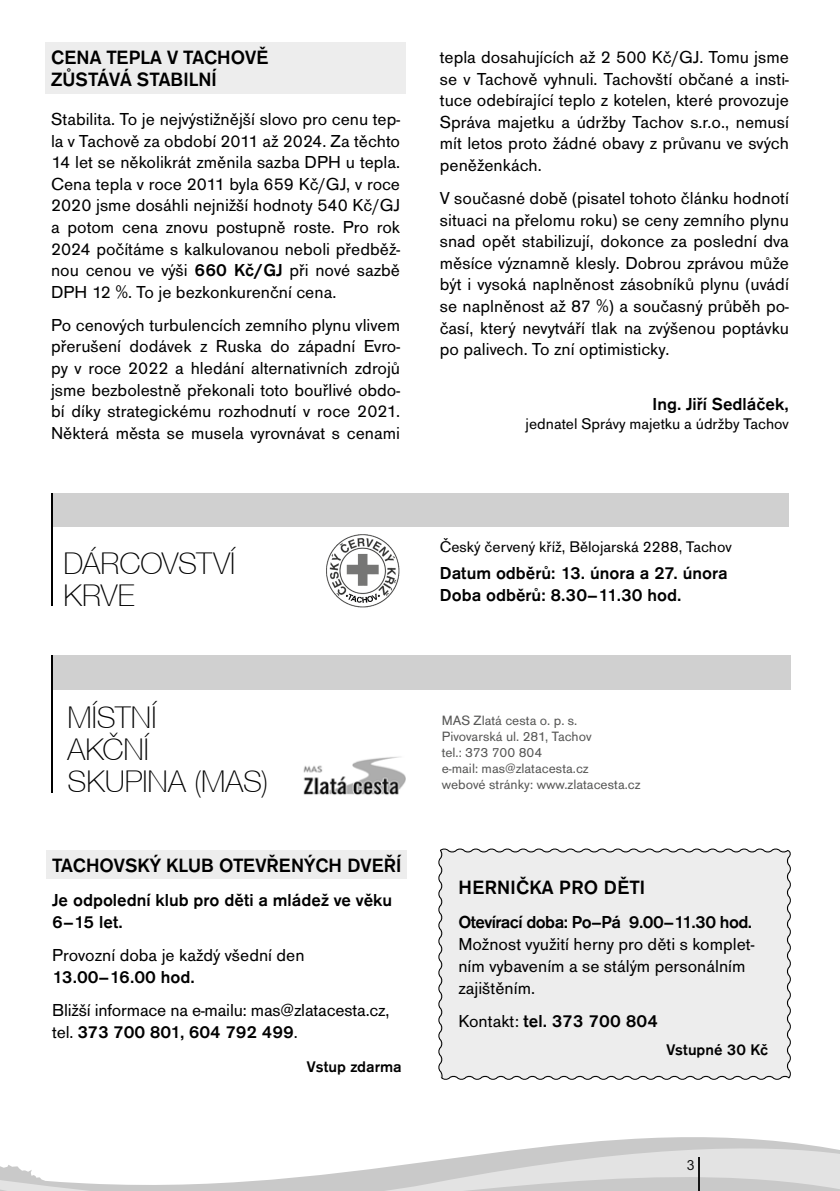
<style>
.page{position:relative;width:840px;height:1191px;background:#fff}
.page>*{position:absolute;margin:0;border:0;box-sizing:border-box;transform-origin:0 0}
.t1{font:100 30px/32px "Helvetica Neue CE";color:#000}
.t2{font:500 20px/22px "Accius TOT";letter-spacing:.005em;color:#000}
.t3{font:18px/21.6px "Accius TOT";color:#000;text-align:justify}
.t4{font:500 18px/21.6px "Accius TOT";color:#000}
.t5{font:500 18px "Accius TOT";letter-spacing:-.03em;color:#000}
.t6{font:16px "Accius TOT";color:#000}
.t7{font:500 16px "Accius TOT";color:#000}
.t8{font:14px/16px "Accius TOT";color:#575756}
.t9{font:14px "Arial";color:#151515}
.s1{font-weight:500}
.s2{font-weight:400}
</style>
<div class="page">
<svg style="left:0;top:1139px;width:839px;height:52px"></svg>
<hr style="left:698px;top:1157px;width:1px;height:34px;background:#151515">
<div style="left:45px;top:42px;width:360px;height:28px;background:#ededed"></div>
<div style="left:45px;top:64px;width:360px;height:29px;background:#ededed"></div>
<div style="left:51px;top:493px;width:737px;height:34px;background:#d0d0d0"></div>
<hr style="left:51px;top:493px;width:1px;height:113px;background:#000">
<img style="left:326px;top:534px;width:74px;height:74px">
<div style="left:438px;top:848px;width:353px;height:232px;background:#ededed"></div>
<div style="left:52px;top:655px;width:738px;height:34px;background:#d0d0d0"></div>
<img style="left:303px;top:756px;width:102px;height:39px">
<div style="left:46px;top:850px;width:361px;height:28px;background:#ededed"></div>
<hr style="left:51px;top:655px;width:1px;height:137px;background:#000">
<p class="t2" style="left:51px;top:47px;width:218px">CENA TEPLA V TACHOVĚ<br>ZŮSTÁVÁ STABILNÍ</p>
<p class="t3" style="left:51px;top:108px;width:350px">Stabilita. To je nejvýstižnější slovo pro cenu tep&shy;la v Tachově za období 2011 až 2024. Za těchto 14 let se několikrát změnila sazba DPH u tepla.<br>Cena tepla v roce 2011 byla 659 Kč/GJ, v roce 2020 jsme dosáhli nejnižší hodnoty 540 Kč/GJ a potom cena znovu postupně roste. Pro rok 2024 počítáme s kalkulovanou neboli předběž&shy;nou cenou ve výši <span class="s1">660 Kč/GJ</span> při nové sazbě DPH 12 %. To je bezkonkurenční cena.</p>
<p class="t3" style="left:51px;top:314px;width:350px">Po cenových turbulencích zemního plynu vlivem přerušení dodávek z Ruska do západní Evro&shy;py v roce 2022 a hledání alternativních zdrojů jsme bezbolestně překonali toto bouřlivé obdo&shy;bí díky strategickému rozhodnutí v roce 2021.<br>Některá města se musela vyrovnávat s cenami</p>
<h1 class="t1" style="left:64px;top:548px;width:173px">DÁRCOVSTVÍ<br>KRVE</h1>
<h1 class="t1" style="left:67px;top:701px;width:202px">MÍSTNÍ<br>AKČNÍ<br>SKUPINA (MAS)</h1>
<p class="t2" style="left:52px;top:855px;width:350px">TACHOVSKÝ KLUB OTEVŘENÝCH DVEŘÍ</p>
<p class="t4" style="left:52px;top:889px;width:341px">Je odpolední klub pro děti a mládež ve věku<br>6–15 let.</p>
<p class="t3" style="left:52px;top:944px;width:254px">Provozní doba je každý všední den</p>
<p class="t4" style="left:52px;top:966px;width:144px">13.00–16.00 hod.</p>
<p class="t3" style="left:52px;top:999px;width:338px">Bližší informace na e-mailu: mas@zlatacesta.cz, tel. <span class="s1">373 700 801, 604 792 499</span>.</p>
<p class="t7" style="left:307px;top:1057px;width:96px">Vstup zdarma</p>
<p class="t3" style="left:439px;top:47px;width:350px">tepla dosahujících až 2 500 Kč/GJ. Tomu jsme se v Tachově vyhnuli. Tachovští občané a insti&shy;tuce odebírající teplo z kotelen, které provozuje Správa majetku a údržby Tachov s.r.o., nemusí mít letos proto žádné obavy z průvanu ve svých peněženkách.</p>
<p class="t3" style="left:439px;top:187px;width:350px">V současné době (pisatel tohoto článku hodnotí situaci na přelomu roku) se ceny zemního plynu snad opět stabilizují, dokonce za poslední dva měsíce významně klesly. Dobrou zprávou může být i vysoká naplněnost zásobníků plynu (uvádí se naplněnost až 87 %) a současný průběh po&shy;časí, který nevytváří tlak na zvýšenou poptávku po palivech. To zní optimisticky.</p>
<p class="t4" style="left:652px;top:393px;width:138px">Ing. Jiří Sedláček,</p>
<p class="t6" style="left:525px;top:415px;width:264px">jednatel Správy majetku a údržby Tachov</p>
<p class="t6" style="left:439px;top:538px;width:293px">Český červený kříž, Bělojarská 2288, Tachov</p>
<p class="t4" style="left:439px;top:562px;width:289px">Datum odběrů: 13. února a 27. února<br>Doba odběrů: 8.30–11.30 hod.</p>
<p class="t8" style="left:441px;top:712px;width:200px">MAS Zlatá cesta o. p. s.<br>Pivovarská ul. 281, Tachov<br>tel.: 373 700 804<br>e-mail: mas@zlatacesta.cz<br>webové stránky: www.zlatacesta.cz</p>
<p class="t2" style="left:458px;top:877px;width:188px">HERNIČKA PRO DĚTI</p>
<p class="t5" style="left:458px;top:911px;width:295px">Otevírací doba: Po–Pá 9.00–11.30 hod.</p>
<p class="t3" style="left:458px;top:933px;width:297px;text-align:left">Možnost využití herny pro děti s komplet&shy;ním vybavením a se stálým personálním zajištěním.</p>
<p class="t4" style="left:458px;top:1010px;width:201px"><span class="s2">Kontakt:</span> tel. 373 700 804</p>
<p class="t7" style="left:666px;top:1040px;width:103px">Vstupné 30 Kč</p>
<p class="t9" style="left:686px;top:1155px;width:9px">3</p>
</div>
